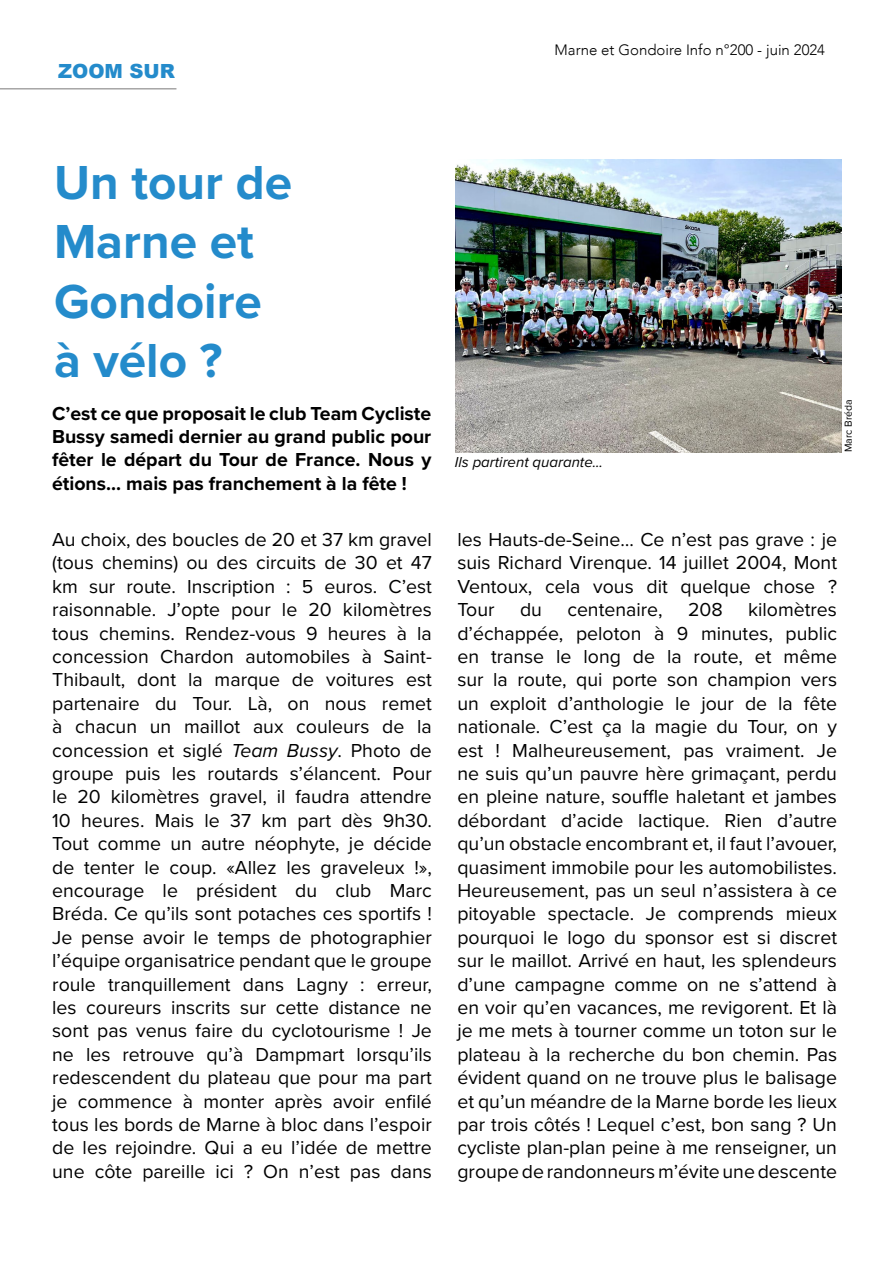
<style>
.page{position:relative;width:893px;height:1263px;background:#fff}
.page>*{position:absolute;margin:0;border:0;box-sizing:border-box;transform-origin:0 0}
.t1{font:700 49.5px/59.4px "Proxima Nova";color:#248bcb}
.t2{font:19.5px/23.4px "Proxima Nova";color:#000;text-align:justify}
.t3{font:700 19.5px/23.4px "Proxima Nova";color:#000;text-align:justify}
.t4{font:900 19.5px "Arial";color:#248bcb}
.t5{font:300 15px "Avenir";color:#000}
.t6{font:italic 15px "Proxima Nova";color:#000}
.t7{font:10.5px "Proxima Nova";color:#000}
.s1{font-style:italic}
</style>
<div class="page">
<img style="left:455px;top:160px;width:386px;height:292px">
<hr style="left:0;top:88px;width:176px;height:2px;background:#a6a5a5">
<p class="t4" style="left:58px;top:57px;width:118px">ZOOM SUR</p>
<p class="t5" style="left:555px;top:41px;width:272px">Marne et Gondoire Info n°200 - juin 2024</p>
<h1 class="t1" style="left:54px;top:152px;width:240px">Un tour de<br>Marne et<br>Gondoire à vélo ?</h1>
<p class="t3" style="left:52px;top:401px;width:381px">C’est ce que proposait le club Team Cycliste Bussy samedi dernier au grand public pour fêter le départ du Tour de France. Nous y étions... mais pas franchement à la fête !</p>
<p class="t6" style="left:455px;top:450px;width:150px">Ils partirent quarante...</p>
<p class="t7" style="left:840px;top:452px;width:54px;rotate:-90deg">Marc Bréda</p>
<p class="t2" style="left:52px;top:527px;width:381px">Au choix, des boucles de 20 et 37 km gravel (tous chemins) ou des circuits de 30 et 47 km sur route. Inscription : 5 euros. C’est raisonnable. J’opte pour le 20 kilomètres tous chemins. Rendez-vous 9 heures à la concession Chardon automobiles à Saint-Thibault, dont la marque de voitures est partenaire du Tour. Là, on nous remet à chacun un maillot aux couleurs de la concession et siglé <span class="s1">Team Bussy</span>. Photo de groupe puis les routards s’élancent. Pour le 20 kilomètres gravel, il faudra attendre 10 heures. Mais le 37 km part dès 9h30.<br>Tout comme un autre néophyte, je décide de tenter le coup. «Allez les graveleux !», encourage le président du club Marc Bréda. Ce qu’ils sont potaches ces sportifs !<br>Je pense avoir le temps de photographier l’équipe organisatrice pendant que le groupe roule tranquillement dans Lagny : erreur, les coureurs inscrits sur cette distance ne sont pas venus faire du cyclotourisme ! Je ne les retrouve qu’à Dampmart lorsqu’ils redescendent du plateau que pour ma part je commence à monter après avoir enfilé tous les bords de Marne à bloc dans l’espoir de les rejoindre. Qui a eu l’idée de mettre une côte pareille ici ? On n’est pas dans</p>
<p class="t2" style="left:457px;top:527px;width:381px">les Hauts-de-Seine… Ce n’est pas grave : je suis Richard Virenque. 14 juillet 2004, Mont Ventoux, cela vous dit quelque chose ?<br>Tour</p>
<p class="t2" style="left:457px;top:597px;width:381px;text-indent:291px">kilomètres d’échappée, peloton à 9 minutes, public en transe le long de la route, et même sur la route, qui porte son champion vers un exploit d’anthologie le jour de la fête nationale. C’est ça la magie du Tour, on y est ! Malheureusement, pas vraiment. Je ne suis qu’un pauvre hère grimaçant, perdu en pleine nature, souffle haletant et jambes débordant d’acide lactique. Rien d’autre qu’un obstacle encombrant et, il faut l’avouer, quasiment immobile pour les automobilistes.<br>Heureusement, pas un seul n’assistera à ce pitoyable spectacle. Je comprends mieux pourquoi le logo du sponsor est si discret sur le maillot. Arrivé en haut, les splendeurs d’une campagne comme on ne s’attend à en voir qu’en vacances, me revigorent. Et là je me mets à tourner comme un toton sur le plateau à la recherche du bon chemin. Pas évident quand on ne trouve plus le balisage et qu’un méandre de la Marne borde les lieux par trois côtés ! Lequel c’est, bon sang ? Un cycliste plan-plan peine à me renseigner, un groupe de randonneurs m’évite une descente</p>
<p class="t2" style="left:520px;top:597px;width:23px">du</p>
<p class="t2" style="left:567px;top:597px;width:97px">centenaire,</p>
<p class="t2" style="left:688px;top:597px;width:36px">208</p>
</div>
